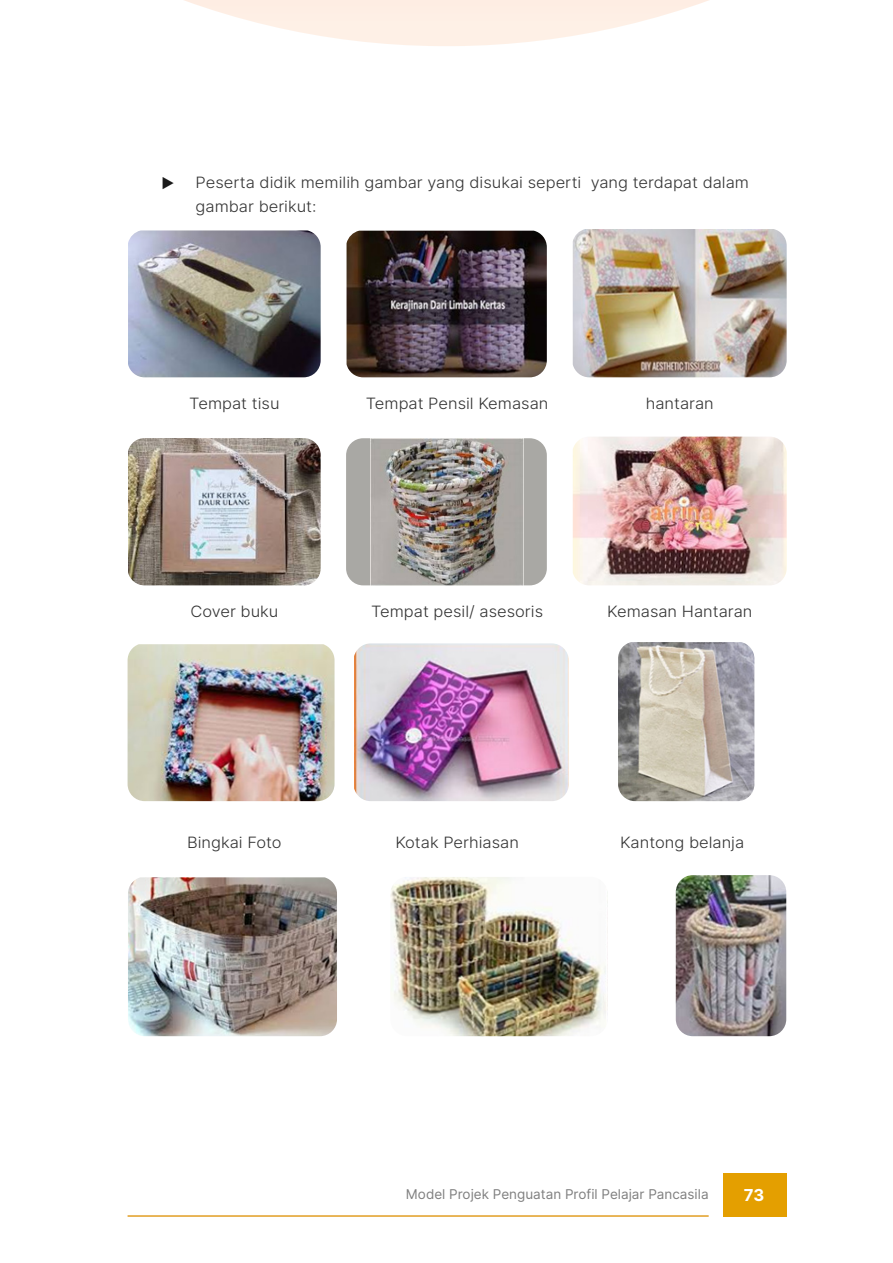
<style>
.page{position:relative;width:893px;height:1263px;background:#fff}
.page>*{position:absolute;margin:0;border:0;box-sizing:border-box;transform-origin:0 0}
.t1{font:700 16.5px "Inter";color:#fff}
.Pharagraph_Utama{font:300 15.6px/24.2px "Inter";color:#333;scale:1.06 1}
.t2{font:13.5px "Inter";color:#808080}
.t3{font:300 13.5px "Inter";color:#1a1a1a;scale:1.06 1}
</style>
<div class="page">
<div style="left:723px;top:1173px;width:64px;height:44px;background:#e49f00"></div>
<hr style="left:128px;top:1215px;width:581px;height:2px;background:#e29e23">
<svg style="left:184px;top:0;width:525px;height:46px"></svg>
<img style="left:573px;top:229px;width:214px;height:148px">
<img style="left:347px;top:231px;width:200px;height:146px">
<img style="left:128px;top:230px;width:193px;height:147px">
<img style="left:573px;top:437px;width:214px;height:148px">
<div style="left:346px;top:438px;width:201px;height:147px;background:#a9a8a4;border-radius:17px"></div>
<img style="left:370px;top:439px;width:137px;height:146px">
<img style="left:128px;top:438px;width:193px;height:147px">
<img style="left:618px;top:642px;width:136px;height:159px">
<img style="left:354px;top:643px;width:215px;height:158px">
<img style="left:128px;top:644px;width:207px;height:157px">
<img style="left:676px;top:875px;width:110px;height:161px">
<img style="left:390px;top:877px;width:218px;height:159px">
<img style="left:128px;top:877px;width:209px;height:159px">
<p class="t3" style="left:162px;top:173px;width:14px">▶</p>
<p class="Pharagraph_Utama" style="left:196px;top:170px;width:524px">Peserta didik memilih gambar yang disukai seperti yang terdapat dalam gambar berikut:</p>
<p class="Pharagraph_Utama" style="left:189px;top:391px;width:87px">Tempat tisu</p>
<p class="Pharagraph_Utama" style="left:366px;top:391px;width:174px">Tempat Pensil Kemasan</p>
<p class="Pharagraph_Utama" style="left:646px;top:391px;width:66px">hantaran</p>
<p class="Pharagraph_Utama" style="left:190px;top:599px;width:85px">Cover buku</p>
<p class="Pharagraph_Utama" style="left:371px;top:599px;width:164px">Tempat pesil/ asesoris</p>
<p class="Pharagraph_Utama" style="left:607px;top:599px;width:139px">Kemasan Hantaran</p>
<p class="Pharagraph_Utama" style="left:187px;top:830px;width:91px">Bingkai Foto</p>
<p class="Pharagraph_Utama" style="left:395px;top:830px;width:118px">Kotak Perhiasan</p>
<p class="Pharagraph_Utama" style="left:620px;top:830px;width:119px">Kantong belanja</p>
<p class="t2" style="left:406px;top:1184px;width:304px">Model Projek Penguatan Profil Pelajar Pancasila</p>
<p class="t1" style="left:744px;top:1183px;width:22px">73</p>
</div>
